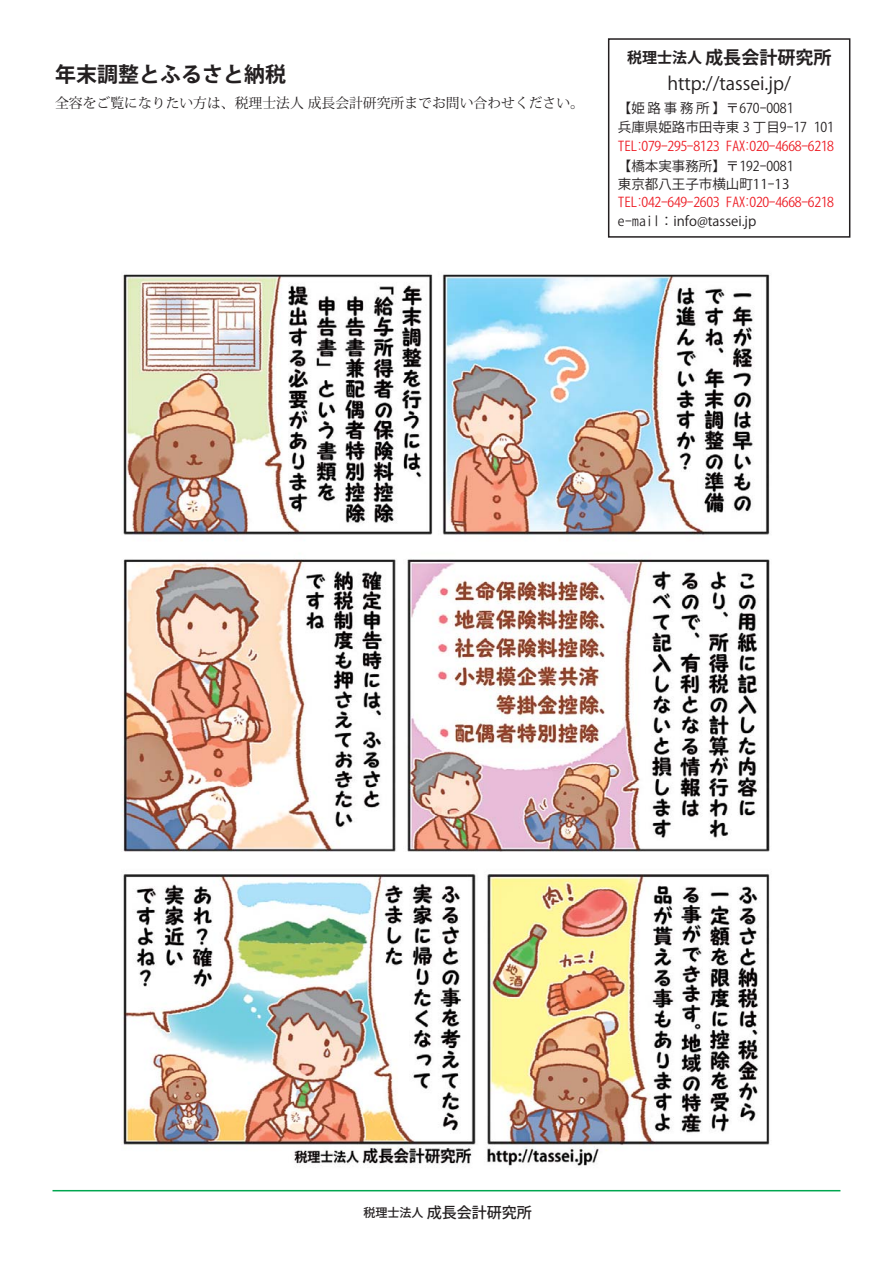
<style>
.page{position:relative;width:893px;height:1263px;background:#fff}
.page>*{position:absolute;margin:0;border:0;box-sizing:border-box;transform-origin:0 0}
.t1{font:21px "Koz Go Pro Bold 90 msp RKSJ H";color:#231f20}
.t2{font:18px "Koz Go Pro Regular 90 msp RKSJ H";color:#231f20}
.t3{font:18px "Koz Go Pro Bold 90 msp RKSJ H";color:#231f20}
.t4{font:15px "Koz Go Pro Medium 90 msp RKSJ H";color:#231f20}
.t5{font:13.8px "Koz Min Pro Regular 90 msp RKSJ H";color:#231f20}
.t6{font:13.5px/19.4px "Koz Go Pro Regular 90 msp RKSJ H";color:#231f20}
.t7{font:13.5px "Koz Go Pro Regular 90 msp RKSJ H";color:#ed1c24}
.s1{font-size:15px}
.s2{font-size:12px}
</style>
<div class="page">
<hr style="left:53px;top:1190px;width:787px;height:1px;background:#00a650">
<div style="left:608px;top:38px;width:242px;height:200px;border:2px solid #231f20"></div>
<img style="left:121px;top:274px;width:649px;height:892px">
<h1 class="t1" style="left:55px;top:66px;width:233px">年末調整とふるさと納税</h1>
<p class="t5" style="left:55px;top:98px;width:530px">全容をご覧になりたい方は、税理士法人 成長会計研究所までお問い合わせください。</p>
<h2 class="t3" style="left:627px;top:51px;width:206px"><span class="s1">税理士法人</span> 成長会計研究所</h2>
<h2 class="t2" style="left:667px;top:76px;width:125px">http://tassei.jp/</h2>
<p class="t6" style="left:618px;top:100px;width:217px">【姫路事務所】〒670-0081<br>兵庫県姫路市田寺東3丁目9-17 101</p>
<p class="t7" style="left:618px;top:141px;width:218px">TEL:079-295-8123 FAX:020-4668-6218</p>
<p class="t6" style="left:618px;top:158px;width:177px;line-height:18px">【橋本実事務所】〒192-0081東京都八王子市横山町11-13</p>
<p class="t7" style="left:618px;top:197px;width:218px">TEL:042-649-2603 FAX:020-4668-6218</p>
<p class="t6" style="left:618px;top:213px;width:140px">e-mail：info@tassei.jp</p>
<p class="t4" style="left:363px;top:1206px;width:170px"><span class="s2">税理士法人</span> 成長会計研究所</p>
</div>
